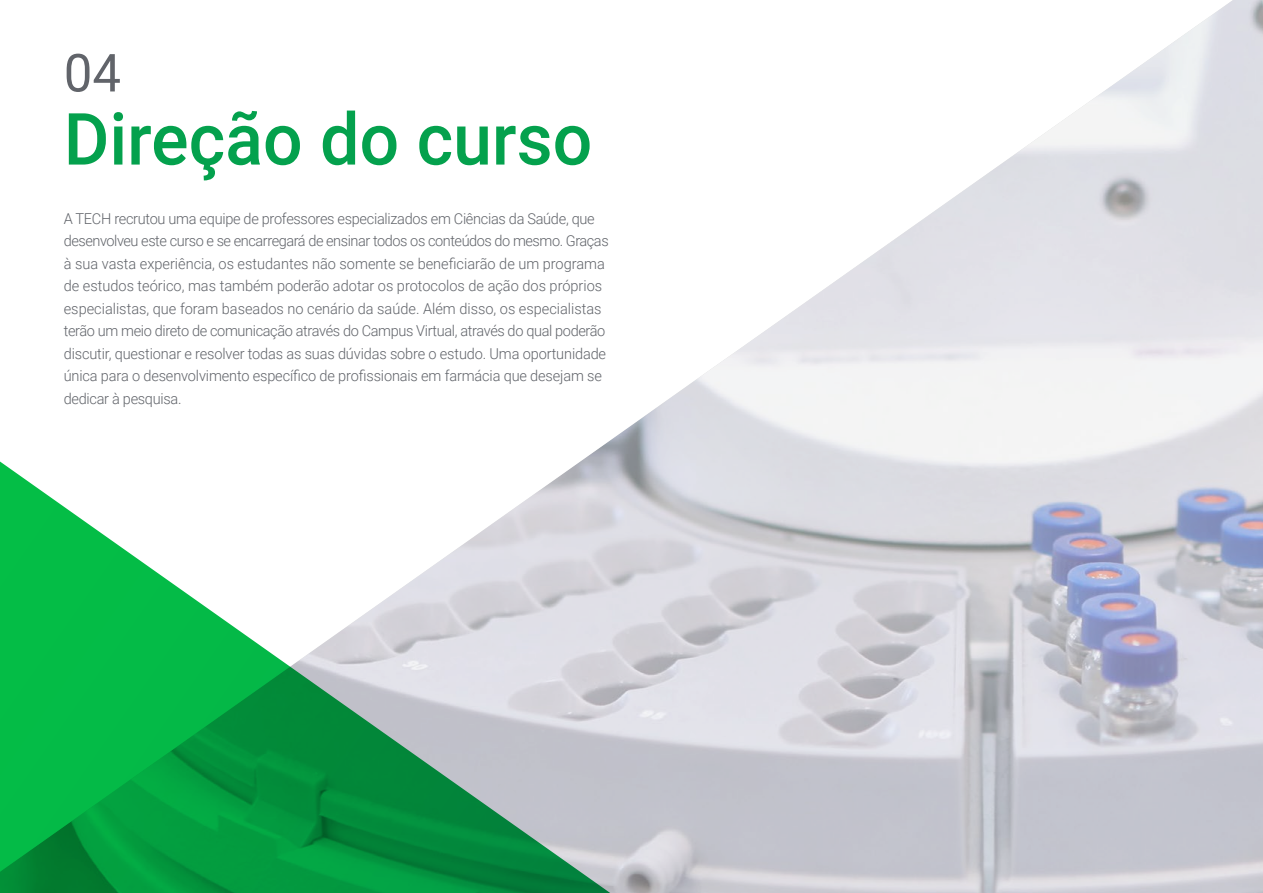
<style>
.page{position:relative;width:1263px;height:893px;background:#fff}
.page>*{position:absolute;margin:0;border:0;box-sizing:border-box;transform-origin:0 0}
.t1{font:500 72px "Roboto";color:#04a14d}
.t2{font:52.5px "Roboto";color:#61646a}
.t3{font:300 15px/22.5px "Roboto";letter-spacing:-.01em;color:#61646a}
</style>
<div class="page">
<img style="left:602px;top:0;width:661px;height:893px">
<svg style="left:0;top:446px;width:640px;height:447px"></svg>
<h2 class="t2" style="left:64px;top:36px;width:59px">04</h2>
<h1 class="t1" style="left:64px;top:89px;width:530px">Direção do curso</h1>
<p class="t3" style="left:64px;top:207px;width:546px">A TECH recrutou uma equipe de professores especializados em Ciências da Saúde, que desenvolveu este curso e se encarregará de ensinar todos os conteúdos do mesmo. Graças à sua vasta experiência, os estudantes não somente se beneficiarão de um programa de estudos teórico, mas também poderão adotar os protocolos de ação dos próprios especialistas, que foram baseados no cenário da saúde. Além disso, os especialistas terão um meio direto de comunicação através do Campus Virtual, através do qual poderão discutir, questionar e resolver todas as suas dúvidas sobre o estudo. Uma oportunidade única para o desenvolvimento específico de profissionais em farmácia que desejam se dedicar à pesquisa.</p>
</div>
